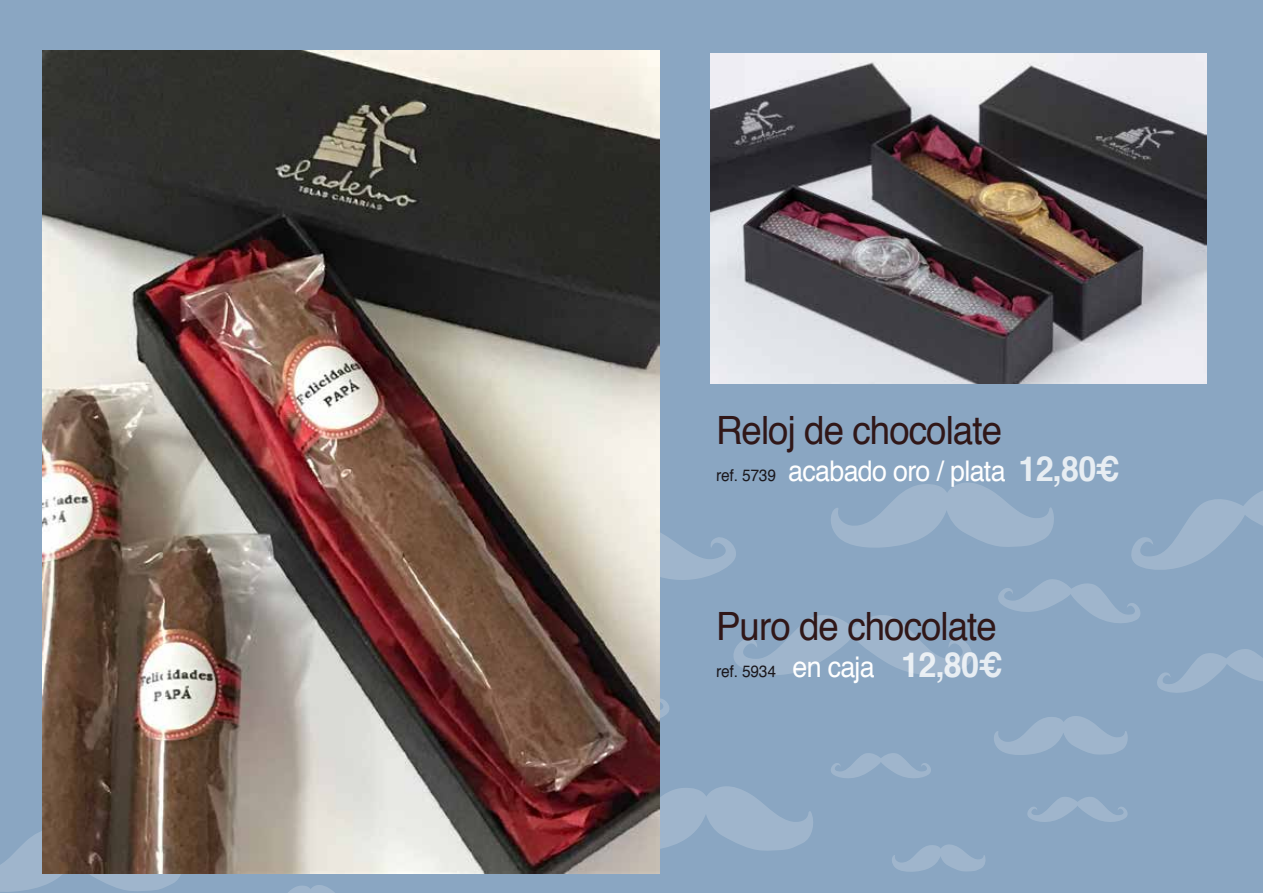
<style>
.page{position:relative;width:1263px;height:893px;background:#8aa6c2}
.page>*{position:absolute;margin:0;border:0;box-sizing:border-box;transform-origin:0 0}
.t1{font:39px "Helvetica";letter-spacing:-.025em;color:#301718;scale:.94 1}
.t2{font:28.5px "Helvetica";letter-spacing:-.025em;color:#fff;scale:.94 1}
.t3{font:16.5px "Helvetica";color:#1a171c;scale:.93 1}
.s1{font-weight:700;font-size:34.5px;color:rgb(255 255 255/.8)}
</style>
<div class="page">
<svg style="left:0;top:483px;width:1263px;height:410px"></svg>
<img style="left:711px;top:53px;width:495px;height:330px">
<img style="left:42px;top:51px;width:618px;height:823px">
<h1 class="t1" style="left:716px;top:400px;width:306px">Reloj de chocolate</h1>
<p class="t3" style="left:716px;top:462px;width:66px;rotate:1deg">ref. 5739</p>
<p class="t2" style="left:788px;top:449px;width:354px">acabado oro / plata <span class="s1">12,80€</span></p>
<h1 class="t1" style="left:716px;top:596px;width:300px">Puro de chocolate</h1>
<p class="t3" style="left:716px;top:658px;width:66px;rotate:1deg">ref. 5934</p>
<p class="t2" style="left:792px;top:645px;width:225px">en caja <span class="s1">12,80€</span></p>
</div>
